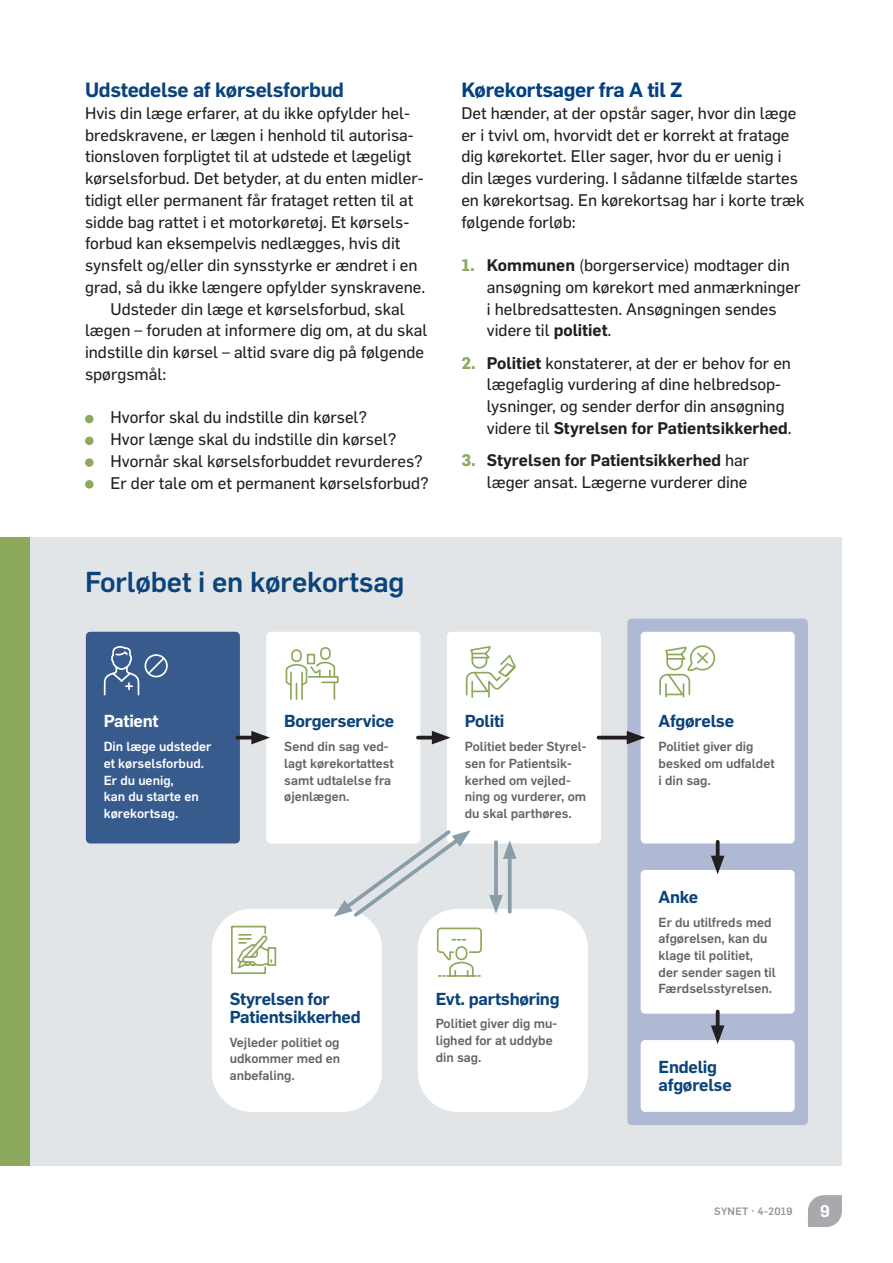
<style>
.page{position:relative;width:893px;height:1263px;background:#fff}
.page>*{position:absolute;margin:0;border:0;box-sizing:border-box;transform-origin:0 0}
.t1{font:500 28.2px "Flama";letter-spacing:-.005em;color:#0b437a}
.t2{font:600 20.25px "Flama";letter-spacing:-.015em;color:#0b437a}
.t3{font:600 20.25px "Flama";letter-spacing:-.015em;color:#014081}
.t4{font:600 17.1px/18.3px "Flama";letter-spacing:-.015em;color:#0b437a}
.t5{font:600 17.1px "Flama";letter-spacing:-.015em;color:#fff}
.t6{font:16.5px/21.8px "Flama Basic";color:#231f20}
.t7{font:600 16.5px "Flama";color:#231f20}
.t8{font:600 16.5px "Flama";color:#fff}
.t9{font:500 12.9px/16.6px "Flama";color:#636366}
.t10{font:500 12.9px/16.6px "Flama";color:#fff}
.t11{font:500 10.5px "Flama";letter-spacing:.025em;color:#939598}
.s1{font-family:"Flama";font-weight:700;color:#8da95e}
.s2{font-family:"Flama";font-weight:600}
.s3{font-family:"Flama Basic";font-weight:400}
.s4{font-weight:700;color:#8da95e}
</style>
<div class="page">
<div style="left:15px;top:537px;width:827px;height:628px;background:#e1e5e8"></div>
<div style="left:0;top:537px;width:30px;height:628px;background:#8da95e"></div>
<div style="left:418px;top:909px;width:170px;height:203px;background:#fff;border-radius:40px"></div>
<div style="left:212px;top:909px;width:170px;height:203px;background:#fff;border-radius:40px"></div>
<div style="left:627px;top:618px;width:181px;height:507px;background:#afb9d3;border-radius:4px"></div>
<div style="left:86px;top:632px;width:154px;height:211px;background:#385b8e;border-radius:4px"></div>
<div style="left:266px;top:632px;width:154px;height:211px;background:#fff;border-radius:4px"></div>
<div style="left:447px;top:632px;width:154px;height:211px;background:#fff;border-radius:4px"></div>
<div style="left:641px;top:632px;width:154px;height:211px;background:#fff;border-radius:4px"></div>
<div style="left:641px;top:870px;width:154px;height:143px;background:#fff;border-radius:4px"></div>
<div style="left:641px;top:1040px;width:154px;height:72px;background:#fff;border-radius:4px"></div>
<hr style="left:237px;top:736px;width:21px;height:3px;background:#231f20">
<svg style="left:251px;top:731px;width:19px;height:13px"></svg>
<hr style="left:418px;top:736px;width:21px;height:3px;background:#231f20">
<svg style="left:432px;top:731px;width:18px;height:13px"></svg>
<hr style="left:598px;top:736px;width:36px;height:3px;background:#231f20">
<svg style="left:627px;top:731px;width:18px;height:13px"></svg>
<svg style="left:465px;top:646px;width:51px;height:52px"></svg>
<svg style="left:231px;top:925px;width:46px;height:50px"></svg>
<svg style="left:436px;top:927px;width:46px;height:50px"></svg>
<svg style="left:103px;top:646px;width:37px;height:50px"></svg>
<div style="left:145px;top:654px;width:23px;height:23px;border:2px solid #fff;border-radius:50%"></div>
<svg style="left:146px;top:656px;width:20px;height:20px"></svg>
<svg style="left:716px;top:842px;width:4px;height:14px"></svg>
<svg style="left:711px;top:856px;width:13px;height:18px"></svg>
<svg style="left:716px;top:1011px;width:4px;height:14px"></svg>
<svg style="left:711px;top:1025px;width:13px;height:19px"></svg>
<svg style="left:334px;top:827px;width:137px;height:93px"></svg>
<hr style="left:494px;top:842px;width:4px;height:60px;background:#8a9eaa">
<svg style="left:489px;top:895px;width:14px;height:18px"></svg>
<svg style="left:508px;top:859px;width:4px;height:53px"></svg>
<svg style="left:503px;top:840px;width:13px;height:19px"></svg>
<svg style="left:285px;top:647px;width:54px;height:53px"></svg>
<svg style="left:659px;top:645px;width:57px;height:53px"></svg>
<div style="left:85px;top:415px;width:9px;height:8px;background:#8da95e;border-radius:50%"></div>
<div style="left:85px;top:437px;width:9px;height:8px;background:#8da95e;border-radius:50%"></div>
<div style="left:85px;top:458px;width:9px;height:9px;background:#8da95e;border-radius:50%"></div>
<div style="left:85px;top:480px;width:9px;height:9px;background:#8da95e;border-radius:50%"></div>
<svg style="left:808px;top:1195px;width:34px;height:32px"></svg>
<p class="t2" style="left:85px;top:75px;width:261px">Udstedelse af kørselsforbud</p>
<p class="t6" style="left:85px;top:101px;width:326px">Hvis din læge erfarer, at du ikke opfylder hel-</p>
<p class="t6" style="left:85px;top:123px;width:330px">bredskravene, er lægen i henhold til autorisa-</p>
<p class="t6" style="left:85px;top:145px;width:328px">tionsloven forpligtet til at udstede et lægeligt</p>
<p class="t6" style="left:85px;top:166px;width:340px">kørselsforbud. Det betyder, at du enten midler-</p>
<p class="t6" style="left:85px;top:188px;width:330px">tidigt eller permanent får frataget retten til at</p>
<p class="t6" style="left:85px;top:210px;width:326px">sidde bag rattet i et motorkøretøj. Et kørsels-</p>
<p class="t6" style="left:85px;top:232px;width:317px">forbud kan eksempelvis nedlægges, hvis dit</p>
<p class="t6" style="left:85px;top:253px;width:334px">synsfelt og/eller din synsstyrke er ændret i en</p>
<p class="t6" style="left:85px;top:275px;width:342px">grad, så du ikke længere opfylder synskravene.</p>
<p class="t6" style="left:111px;top:297px;width:296px">Udsteder din læge et kørselsforbud, skal</p>
<p class="t6" style="left:85px;top:319px;width:344px">lægen – foruden at informere dig om, at du skal</p>
<p class="t6" style="left:85px;top:340px;width:341px">indstille din kørsel – altid svare dig på følgende</p>
<p class="t6" style="left:85px;top:362px;width:83px">spørgsmål:</p>
<p class="t6" style="left:111px;top:406px;width:320px">Hvorfor skal du indstille din kørsel?<br>Hvor længe skal du indstille din kørsel?<br>Hvornår skal kørselsforbuddet revurderes?<br>Er der tale om et permanent kørselsforbud?</p>
<h1 class="t1" style="left:85px;top:562px;width:321px">Forløbet i en kørekortsag</h1>
<p class="t3" style="left:461px;top:75px;width:223px">Kørekortsager fra A til Z</p>
<p class="t6" style="left:461px;top:101px;width:345px">Det hænder, at der opstår sager, hvor din læge er i tvivl om, hvorvidt det er korrekt at fratage dig kørekortet. Eller sager, hvor du er uenig i din læges vurdering. I sådanne tilfælde startes en kørekortsag. En kørekortsag har i korte træk følgende forløb:</p>
<p class="t6" style="left:487px;top:253px;width:315px;text-indent:-26px"><span class="s1">1.</span> <span class="s2">Kommunen</span> (borgerservice) modtager din ansøgning om kørekort med anmærkninger i helbredsattesten. Ansøgningen sendes videre til <span class="s2">politiet</span>.</p>
<p class="t6" style="left:487px;top:351px;width:306px;text-indent:-26px"><span class="s1">2.</span> <span class="s2">Politiet</span> konstaterer, at der er behov for en lægefaglig vurdering af dine helbredsop&shy;lysninger, og sender derfor din ansøgning</p>
<p class="t7" style="left:487px;top:416px;width:306px"><span class="s3">videre til</span> Styrelsen for Patientsikkerhed<span class="s3">.</span></p>
<p class="t7" style="left:461px;top:448px;width:289px"><span class="s4">3.</span> Styrelsen for Patientsikkerhed <span class="s3">har</span></p>
<p class="t6" style="left:487px;top:470px;width:262px">læger ansat. Lægerne vurderer dine</p>
<p class="t5" style="left:104px;top:709px;width:56px">Patient</p>
<p class="t10" style="left:104px;top:737px;width:109px">Din læge udsteder et kørselsforbud.<br>Er du uenig,<br>kan du starte en kørekortsag.</p>
<p class="t4" style="left:284px;top:711px;width:111px">Borgerservice</p>
<p class="t9" style="left:284px;top:737px;width:111px">Send din sag ved&shy;lagt kørekortattest samt udtalelse fra øjenlægen.</p>
<p class="t4" style="left:465px;top:711px;width:41px">Politi</p>
<p class="t9" style="left:465px;top:737px;width:123px">Politiet beder Styrel&shy;sen for Patientsik&shy;kerhed om vejled&shy;ning og vurderer, om du skal parthøres.</p>
<p class="t4" style="left:230px;top:988px;width:133px">Styrelsen for<br>Patientsikkerhed</p>
<p class="t9" style="left:230px;top:1033px;width:112px;text-align:justify">Vejleder politiet og udkommer med en anbefaling.</p>
<p class="t4" style="left:436px;top:988px;width:125px">Evt. partshøring</p>
<p class="t9" style="left:436px;top:1014px;width:123px">Politiet giver dig mu&shy;lighed for at uddybe din sag.</p>
<p class="t4" style="left:659px;top:711px;width:77px">Afgørelse</p>
<p class="t9" style="left:659px;top:737px;width:118px">Politiet giver dig besked om udfaldet i din sag.</p>
<p class="t4" style="left:659px;top:886px;width:41px">Anke</p>
<p class="t9" style="left:659px;top:913px;width:119px">Er du utilfreds med afgørelsen, kan du klage til politiet, der sender sagen til<br>Færdselsstyrelsen.</p>
<p class="t4" style="left:659px;top:1056px;width:75px">Endelig afgørelse</p>
<p class="t11" style="left:714px;top:1204px;width:80px">SYNET · 4-2019</p>
<p class="t8" style="left:820px;top:1199px;width:11px">9</p>
</div>
